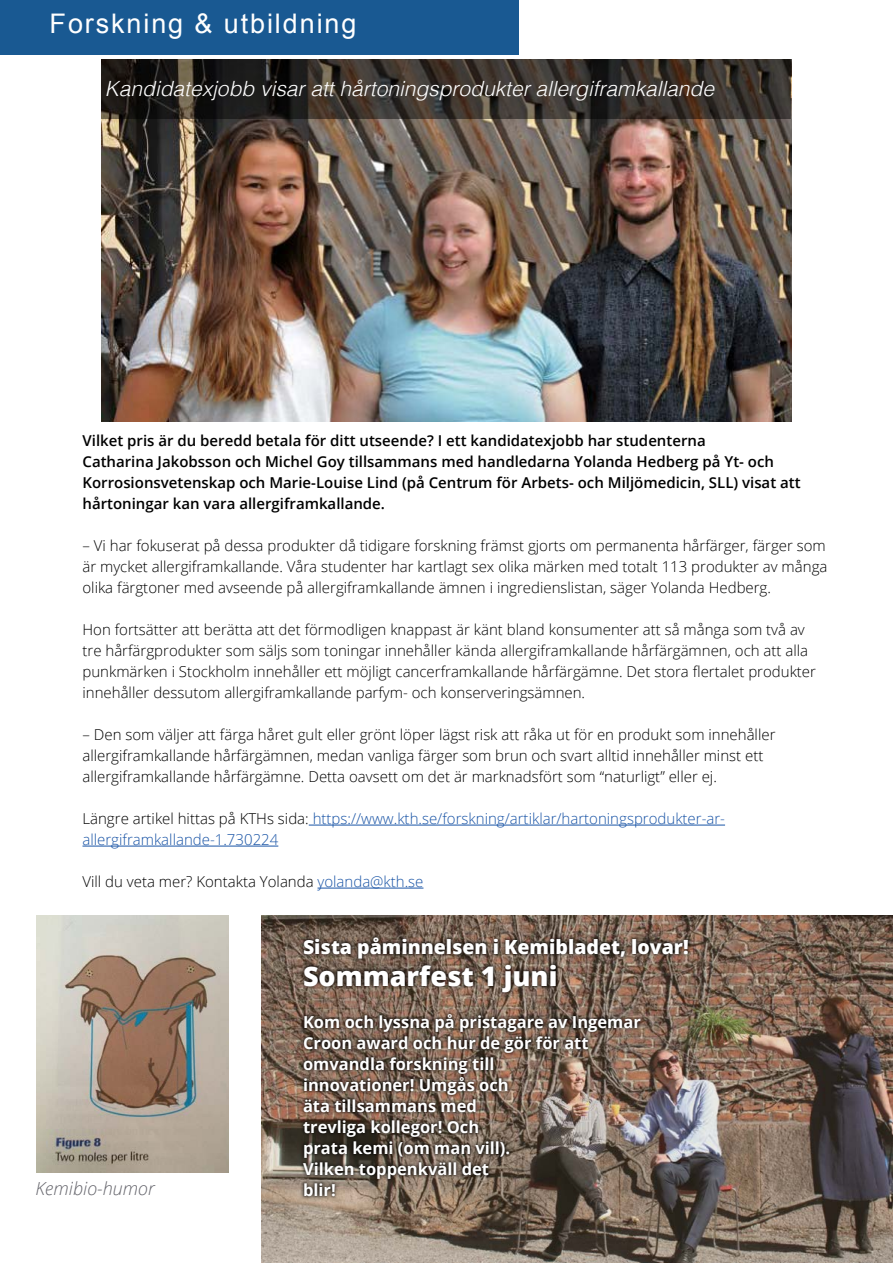
<style>
.page{position:relative;width:893px;height:1263px;background:#fff}
.page>*{position:absolute;margin:0;border:0;box-sizing:border-box;transform-origin:0 0}
.t1{font:27px "Arial";letter-spacing:.07em;color:#fff}
.t2{font:800 27px "Open Sans";color:#fff}
.t3{font:italic 300 21px "Helvetica";color:#fff}
.t4{font:800 19.5px "Open Sans";color:#fff}
.t5{font:italic 300 18px "Open Sans";color:#65656c}
.t6{font:700 16.5px/21px "Open Sans";color:#fff}
.t7{font:300 15px/21px "Open Sans";color:#000}
.t8{font:600 15px/21px "Open Sans";color:#000}
.t9{font:300 15px/21px "Open Sans";color:#1954a6}
.s1{color:#000}
.s2{color:#1954a6}
</style>
<div class="page">
<div style="left:0;top:0;width:518px;height:54px;background:#195992"></div>
<img style="left:101px;top:59px;width:690px;height:363px">
<hr style="left:309px;top:825px;width:416px;height:1px;background:#1954a6">
<hr style="left:82px;top:846px;width:196px;height:1px;background:#1954a6">
<hr style="left:318px;top:888px;width:105px;height:1px;background:#1954a6">
<img style="left:261px;top:915px;width:632px;height:348px">
<div style="left:299px;top:933px;width:393px;height:266px;background:#000;opacity:.75"></div>
<svg style="left:102px;top:59px;width:689px;height:60px;background:#322c27"></svg>
<img style="left:36px;top:915px;width:193px;height:257px">
<h1 class="t1" style="left:50px;top:6px;width:308px">Forskning &amp; utbildning</h1>
<h2 class="t3" style="left:105px;top:71px;width:611px">Kandidatexjobb visar att hårtoningsprodukter allergiframkallande</h2>
<p class="t8" style="left:82px;top:430px;width:720px">Vilket pris är du beredd betala för ditt utseende? I ett kandidatexjobb har studenterna<br>Catharina Jakobsson och Michel Goy tillsammans med handledarna Yolanda Hedberg på Yt- och Korrosionsvetenskap och Marie-Louise Lind (på Centrum för Arbets- och Miljömedicin, SLL) visat att hårtoningar kan vara allergiframkallande.</p>
<p class="t7" style="left:82px;top:534px;width:746px;text-align:justify">– Vi har fokuserat på dessa produkter då tidigare forskning främst gjorts om permanenta hårfärger, färger som är mycket allergiframkallande. Våra studenter har kartlagt sex olika märken med totalt 113 produkter av många olika färgtoner med avseende på allergiframkallande ämnen i ingredienslistan, säger Yolanda Hedberg.</p>
<p class="t7" style="left:82px;top:618px;width:735px">Hon fortsätter att berätta att det förmodligen knappast är känt bland konsumenter att så många som två av tre hårfärgprodukter som säljs som toningar innehåller kända allergiframkallande hårfärgämnen, och att alla punkmärken i Stockholm innehåller ett möjligt cancerframkallande hårfärgämne. Det stora flertalet produkter innehåller dessutom allergiframkallande parfym- och konserveringsämnen.</p>
<p class="t7" style="left:82px;top:723px;width:694px">– Den som väljer att färga håret gult eller grönt löper lägst risk att råka ut för en produkt som innehåller allergiframkallande hårfärgämnen, medan vanliga färger som brun och svart alltid innehåller minst ett allergiframkallande hårfärgämne. Detta oavsett om det är marknadsfört som “naturligt” eller ej.</p>
<p class="t9" style="left:82px;top:807px;width:644px"><span class="s1">Längre artikel hittas på KTHs sida:</span> https://www.kth.se/forskning/artiklar/hartoningsprodukter-ar&shy;allergiframkallande-1.730224</p>
<p class="t7" style="left:82px;top:870px;width:342px">Vill du veta mer? Kontakta Yolanda <span class="s2">yolanda@kth.se</span></p>
<p class="t5" style="left:35px;top:1176px;width:121px">Kemibio-humor</p>
<h3 class="t4" style="left:303px;top:932px;width:387px">Sista påminnelsen i Kemibladet, lovar!</h3>
<h1 class="t2" style="left:303px;top:955px;width:256px">Sommarfest 1 juni</h1>
<p class="t6" style="left:303px;top:1011px;width:339px">Kom och lyssna på pristagare av Ingemar<br>Croon award och hur de gör för att omvandla forskning till<br>innovationer! Umgås och<br>äta tillsammans med<br>trevliga kollegor! Och<br>prata kemi (om man vill).<br>Vilken toppenkväll det<br>blir!</p>
</div>
